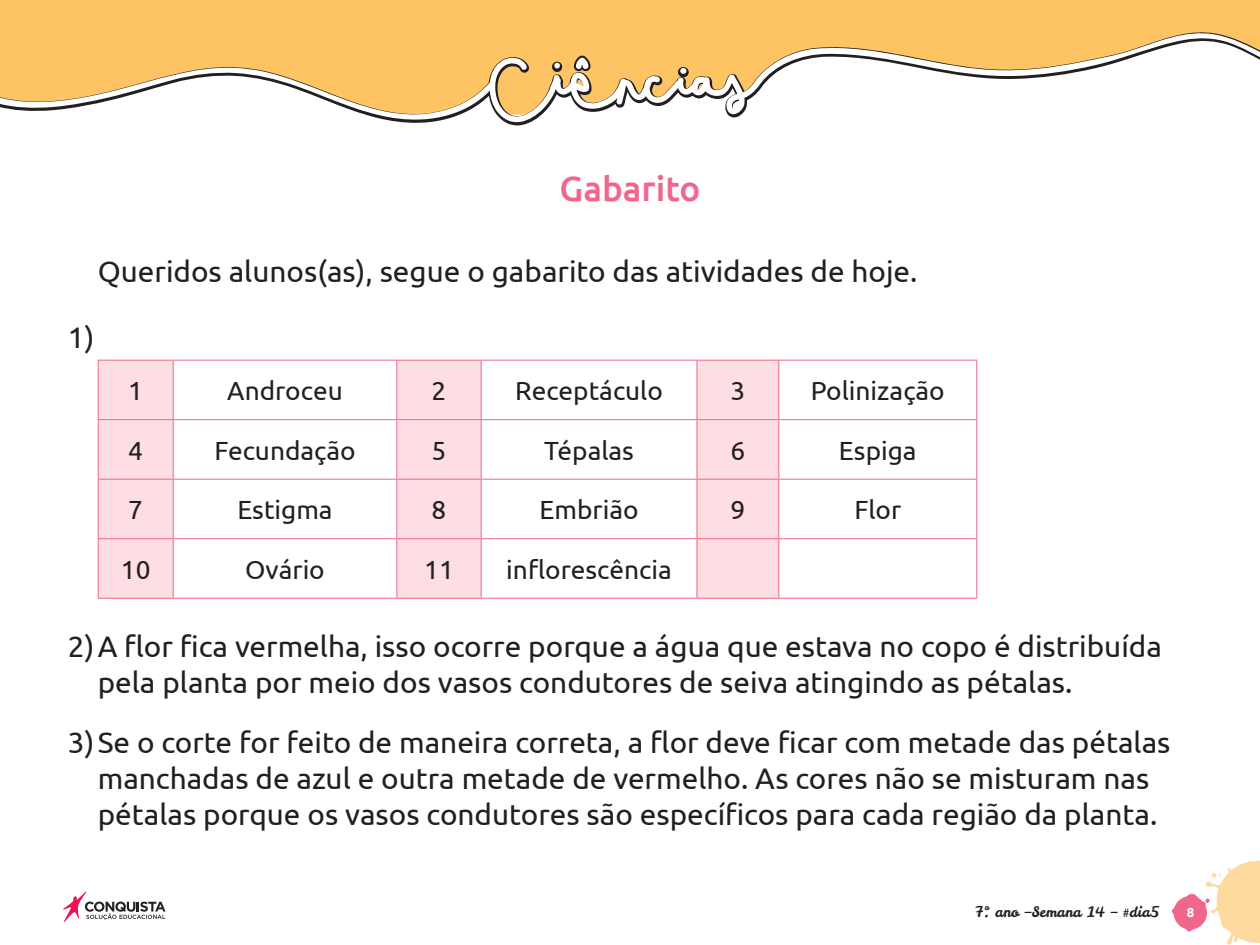
<style>
.page{position:relative;width:1260px;height:945px;background:#fff}
.page>*{position:absolute;margin:0;border:0;box-sizing:border-box;transform-origin:0 0}
._02_Peso_2{font:500 35px "Ubuntu";color:#f1668d}
._03_Texto_Geral_-_Nú{font:29.75px/35.7px "Ubuntu";color:#231f20}
._01_Texto_Geral{font:29.75px "Ubuntu";color:#231f20}
._03_Tabela_-_Texto{font:26.25px "Ubuntu";color:#231f20}
.t1{font:14.35px "Leckerli One";color:#231f20}
.t2{font:700 13.12px "Ubuntu";color:#fff}
</style>
<div class="page">
<svg style="left:1172px;top:861px;width:88px;height:84px"></svg>
<svg style="left:63px;top:891px;width:103px;height:31px"></svg>
<div style="left:0;top:0;width:1260px;height:28px;background:#fec463"></div>
<svg style="left:0;top:28px;width:1260px;height:98px"></svg>
<svg style="left:0;top:29px;width:1260px;height:93px;fill:#fec463"></svg>
<svg style="left:574px;top:55px;width:18px;height:18px"></svg>
<svg style="left:99px;top:361px;width:679px;height:237px"></svg>
<hr style="left:98px;top:360px;width:75px;height:1px;background:#f1668d">
<hr style="left:98px;top:361px;width:1px;height:58px;background:#f1668d">
<hr style="left:173px;top:360px;width:224px;height:1px;background:#f1668d">
<hr style="left:173px;top:361px;width:1px;height:58px;background:#f1668d">
<hr style="left:397px;top:360px;width:84px;height:1px;background:#f1668d">
<hr style="left:396px;top:361px;width:1px;height:58px;background:#f1668d">
<hr style="left:481px;top:360px;width:216px;height:1px;background:#f1668d">
<hr style="left:481px;top:361px;width:1px;height:58px;background:#f1668d">
<hr style="left:697px;top:360px;width:82px;height:1px;background:#f1668d">
<hr style="left:697px;top:361px;width:1px;height:58px;background:#f1668d">
<hr style="left:779px;top:360px;width:198px;height:1px;background:#f1668d">
<hr style="left:778px;top:361px;width:1px;height:58px;background:#f1668d">
<hr style="left:976px;top:361px;width:1px;height:58px;background:#f1668d">
<hr style="left:98px;top:419px;width:75px;height:1px;background:#f1668d">
<hr style="left:98px;top:420px;width:1px;height:59px;background:#f1668d">
<hr style="left:173px;top:419px;width:224px;height:1px;background:#f1668d">
<hr style="left:173px;top:420px;width:1px;height:59px;background:#f1668d">
<hr style="left:397px;top:419px;width:84px;height:1px;background:#f1668d">
<hr style="left:396px;top:420px;width:1px;height:59px;background:#f1668d">
<hr style="left:481px;top:419px;width:216px;height:1px;background:#f1668d">
<hr style="left:481px;top:420px;width:1px;height:59px;background:#f1668d">
<hr style="left:697px;top:419px;width:82px;height:1px;background:#f1668d">
<hr style="left:697px;top:420px;width:1px;height:59px;background:#f1668d">
<hr style="left:779px;top:419px;width:198px;height:1px;background:#f1668d">
<hr style="left:778px;top:420px;width:1px;height:59px;background:#f1668d">
<hr style="left:976px;top:420px;width:1px;height:59px;background:#f1668d">
<hr style="left:98px;top:479px;width:75px;height:1px;background:#f1668d">
<hr style="left:98px;top:480px;width:1px;height:58px;background:#f1668d">
<hr style="left:173px;top:479px;width:224px;height:1px;background:#f1668d">
<hr style="left:173px;top:480px;width:1px;height:58px;background:#f1668d">
<hr style="left:397px;top:479px;width:84px;height:1px;background:#f1668d">
<hr style="left:396px;top:480px;width:1px;height:58px;background:#f1668d">
<hr style="left:481px;top:479px;width:216px;height:1px;background:#f1668d">
<hr style="left:481px;top:480px;width:1px;height:58px;background:#f1668d">
<hr style="left:697px;top:479px;width:82px;height:1px;background:#f1668d">
<hr style="left:697px;top:480px;width:1px;height:58px;background:#f1668d">
<hr style="left:779px;top:479px;width:198px;height:1px;background:#f1668d">
<hr style="left:778px;top:480px;width:1px;height:58px;background:#f1668d">
<hr style="left:976px;top:480px;width:1px;height:58px;background:#f1668d">
<hr style="left:98px;top:538px;width:75px;height:1px;background:#f1668d">
<hr style="left:98px;top:539px;width:1px;height:59px;background:#f1668d">
<hr style="left:173px;top:538px;width:224px;height:1px;background:#f1668d">
<hr style="left:173px;top:539px;width:1px;height:59px;background:#f1668d">
<hr style="left:397px;top:538px;width:84px;height:1px;background:#f1668d">
<hr style="left:396px;top:539px;width:1px;height:59px;background:#f1668d">
<hr style="left:481px;top:538px;width:216px;height:1px;background:#f1668d">
<hr style="left:481px;top:539px;width:1px;height:59px;background:#f1668d">
<hr style="left:697px;top:538px;width:82px;height:1px;background:#f1668d">
<hr style="left:697px;top:539px;width:1px;height:59px;background:#f1668d">
<hr style="left:779px;top:538px;width:198px;height:1px;background:#f1668d">
<hr style="left:778px;top:539px;width:1px;height:59px;background:#f1668d">
<hr style="left:976px;top:539px;width:1px;height:59px;background:#f1668d">
<hr style="left:98px;top:598px;width:75px;height:1px;background:#f1668d">
<hr style="left:173px;top:598px;width:224px;height:1px;background:#f1668d">
<hr style="left:397px;top:598px;width:84px;height:1px;background:#f1668d">
<hr style="left:481px;top:598px;width:216px;height:1px;background:#f1668d">
<hr style="left:697px;top:598px;width:82px;height:1px;background:#f1668d">
<hr style="left:779px;top:598px;width:198px;height:1px;background:#f1668d">
<p class="_02_Peso_2" style="left:559px;top:166px;width:143px">Gabarito</p>
<p class="_01_Texto_Geral" style="left:98px;top:254px;width:821px">Queridos alunos(as), segue o gabarito das atividades de hoje.</p>
<p class="_03_Texto_Geral_-_Nú" style="left:68px;top:318px;width:28px">1)</p>
<p class="_03_Tabela_-_Texto" style="left:128px;top:375px;width:16px">1</p>
<p class="_03_Tabela_-_Texto" style="left:227px;top:375px;width:117px">Androceu</p>
<p class="_03_Tabela_-_Texto" style="left:432px;top:375px;width:16px">2</p>
<p class="_03_Tabela_-_Texto" style="left:515px;top:375px;width:149px">Receptáculo</p>
<p class="_03_Tabela_-_Texto" style="left:730px;top:375px;width:16px">3</p>
<p class="_03_Tabela_-_Texto" style="left:811px;top:375px;width:135px">Polinização</p>
<p class="_03_Tabela_-_Texto" style="left:128px;top:434px;width:16px">4</p>
<p class="_03_Tabela_-_Texto" style="left:214px;top:434px;width:143px">Fecundação</p>
<p class="_03_Tabela_-_Texto" style="left:432px;top:434px;width:16px">5</p>
<p class="_03_Tabela_-_Texto" style="left:544px;top:434px;width:91px">Tépalas</p>
<p class="_03_Tabela_-_Texto" style="left:730px;top:434px;width:16px">6</p>
<p class="_03_Tabela_-_Texto" style="left:839px;top:434px;width:79px">Espiga</p>
<p class="_03_Tabela_-_Texto" style="left:128px;top:494px;width:16px">7</p>
<p class="_03_Tabela_-_Texto" style="left:237px;top:494px;width:97px">Estigma</p>
<p class="_03_Tabela_-_Texto" style="left:432px;top:494px;width:16px">8</p>
<p class="_03_Tabela_-_Texto" style="left:540px;top:494px;width:101px">Embrião</p>
<p class="_03_Tabela_-_Texto" style="left:730px;top:494px;width:16px">9</p>
<p class="_03_Tabela_-_Texto" style="left:854px;top:494px;width:48px">Flor</p>
<p class="_03_Tabela_-_Texto" style="left:121px;top:553px;width:31px">10</p>
<p class="_03_Tabela_-_Texto" style="left:245px;top:553px;width:81px">Ovário</p>
<p class="_03_Tabela_-_Texto" style="left:424px;top:553px;width:31px">11</p>
<p class="_03_Tabela_-_Texto" style="left:506px;top:553px;width:167px">inflorescência</p>
<p class="_03_Texto_Geral_-_Nú" style="left:98px;top:628px;width:1066px;text-indent:-30px">2)A flor fica vermelha, isso ocorre porque a água que estava no copo é distribuída pela planta por meio dos vasos condutores de seiva atingindo as pétalas.</p>
<p class="_03_Texto_Geral_-_Nú" style="left:68px;top:724px;width:1104px;text-align:center">3)Se o corte for feito de maneira correta, a flor deve ficar com metade das pétalas manchadas de azul e outra metade de vermelho. As cores não se misturam nas pétalas porque os vasos condutores são específicos para cada região da planta.</p>
<p class="t1" style="left:975px;top:903px;width:186px">7º. ano –Semana 14 – #dia5</p>
<p class="t2" style="left:1187px;top:905px;width:9px">8</p>
</div>
